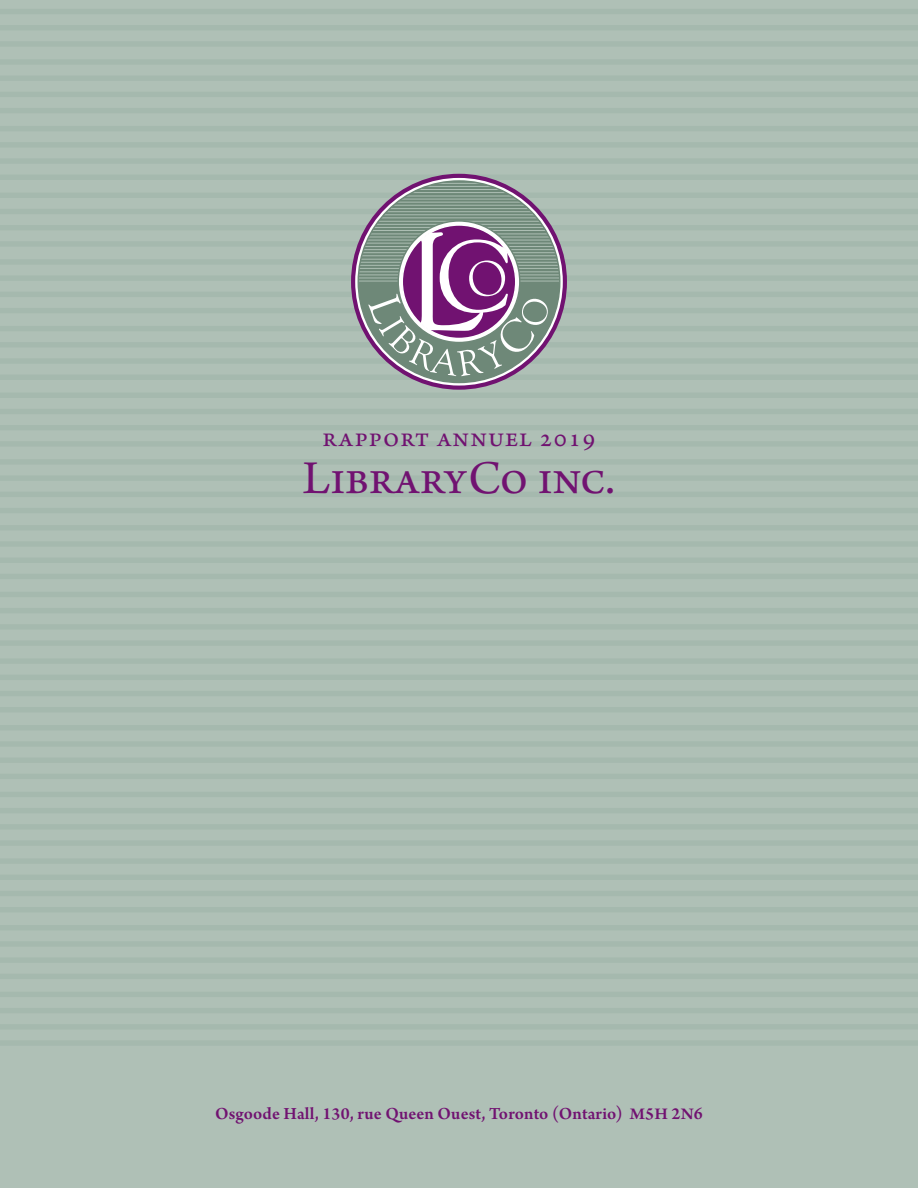
<style>
.page{position:relative;width:918px;height:1188px;background:#afc0b6}
.page>*{position:absolute;margin:0;border:0;box-sizing:border-box;transform-origin:0 0}
.t1{font:49.5px "Arno Pro";letter-spacing:-.005em;color:#711271}
.t2{font:28.2px "Arno Pro";letter-spacing:.04em;color:#711271}
.t3{font:600 18px "Arno Pro";letter-spacing:.005em;color:#711271}
.s1{font-size:17.1px}
</style>
<div class="page">
<div style="left:0;top:1040px;width:918px;height:6px;background:#a5b9ae"></div>
<div style="left:0;top:1024px;width:918px;height:6px;background:#a5b9ae"></div>
<div style="left:0;top:974px;width:918px;height:5px;background:#a5b9ae"></div>
<div style="left:0;top:957px;width:918px;height:6px;background:#a5b9ae"></div>
<div style="left:0;top:941px;width:918px;height:6px;background:#a5b9ae"></div>
<div style="left:0;top:925px;width:918px;height:5px;background:#a5b9ae"></div>
<div style="left:0;top:907px;width:918px;height:5px;background:#a5b9ae"></div>
<div style="left:0;top:891px;width:918px;height:5px;background:#a5b9ae"></div>
<div style="left:0;top:875px;width:918px;height:5px;background:#a5b9ae"></div>
<div style="left:0;top:858px;width:918px;height:6px;background:#a5b9ae"></div>
<div style="left:0;top:840px;width:918px;height:6px;background:#a5b9ae"></div>
<div style="left:0;top:824px;width:918px;height:6px;background:#a5b9ae"></div>
<div style="left:0;top:774px;width:918px;height:5px;background:#a5b9ae"></div>
<div style="left:0;top:758px;width:918px;height:5px;background:#a5b9ae"></div>
<div style="left:0;top:741px;width:918px;height:6px;background:#a5b9ae"></div>
<div style="left:0;top:725px;width:918px;height:5px;background:#a5b9ae"></div>
<div style="left:0;top:707px;width:918px;height:5px;background:#a5b9ae"></div>
<div style="left:0;top:691px;width:918px;height:5px;background:#a5b9ae"></div>
<div style="left:0;top:675px;width:918px;height:5px;background:#a5b9ae"></div>
<div style="left:0;top:658px;width:918px;height:6px;background:#a5b9ae"></div>
<div style="left:0;top:640px;width:918px;height:6px;background:#a5b9ae"></div>
<div style="left:0;top:624px;width:918px;height:6px;background:#a5b9ae"></div>
<div style="left:0;top:608px;width:918px;height:5px;background:#a5b9ae"></div>
<div style="left:0;top:574px;width:918px;height:5px;background:#a5b9ae"></div>
<div style="left:0;top:558px;width:918px;height:5px;background:#a5b9ae"></div>
<div style="left:0;top:541px;width:918px;height:6px;background:#a5b9ae"></div>
<div style="left:0;top:525px;width:918px;height:5px;background:#a5b9ae"></div>
<div style="left:0;top:492px;width:918px;height:5px;background:#a5b9ae"></div>
<div style="left:0;top:475px;width:918px;height:6px;background:#a5b9ae"></div>
<div style="left:0;top:459px;width:918px;height:6px;background:#a5b9ae"></div>
<div style="left:0;top:441px;width:918px;height:6px;background:#a5b9ae"></div>
<div style="left:0;top:425px;width:918px;height:5px;background:#a5b9ae"></div>
<div style="left:0;top:409px;width:918px;height:5px;background:#a5b9ae"></div>
<div style="left:0;top:393px;width:918px;height:5px;background:#a5b9ae"></div>
<div style="left:0;top:158px;width:918px;height:6px;background:#a5b9ae"></div>
<div style="left:0;top:142px;width:918px;height:6px;background:#a5b9ae"></div>
<div style="left:0;top:126px;width:918px;height:5px;background:#a5b9ae"></div>
<div style="left:0;top:75px;width:918px;height:6px;background:#a5b9ae"></div>
<div style="left:0;top:59px;width:918px;height:6px;background:#a5b9ae"></div>
<div style="left:0;top:41px;width:918px;height:6px;background:#a5b9ae"></div>
<div style="left:0;top:25px;width:918px;height:5px;background:#a5b9ae"></div>
<div style="left:0;top:9px;width:918px;height:5px;background:#a5b9ae"></div>
<div style="left:0;top:92px;width:918px;height:5px;background:#a5b9ae"></div>
<div style="left:0;top:108px;width:918px;height:5px;background:#a5b9ae"></div>
<div style="left:0;top:175px;width:918px;height:5px;background:#a5b9ae"></div>
<div style="left:0;top:193px;width:918px;height:5px;background:#a5b9ae"></div>
<div style="left:0;top:209px;width:918px;height:5px;background:#a5b9ae"></div>
<div style="left:0;top:225px;width:918px;height:5px;background:#a5b9ae"></div>
<div style="left:0;top:241px;width:918px;height:6px;background:#a5b9ae"></div>
<div style="left:0;top:259px;width:918px;height:6px;background:#a5b9ae"></div>
<div style="left:0;top:275px;width:918px;height:6px;background:#a5b9ae"></div>
<div style="left:0;top:292px;width:918px;height:5px;background:#a5b9ae"></div>
<div style="left:0;top:308px;width:918px;height:5px;background:#a5b9ae"></div>
<div style="left:0;top:326px;width:918px;height:5px;background:#a5b9ae"></div>
<div style="left:0;top:342px;width:918px;height:6px;background:#a5b9ae"></div>
<div style="left:0;top:358px;width:918px;height:6px;background:#a5b9ae"></div>
<div style="left:0;top:375px;width:918px;height:5px;background:#a5b9ae"></div>
<svg style="left:353px;top:176px;width:212px;height:212px;background:#af85b0"></svg>
<svg style="left:358px;top:181px;width:202px;height:202px;background:#778c80"></svg>
<hr style="left:358px;top:281px;width:202px;height:1px;background:#acbeb3">
<hr style="left:358px;top:278px;width:202px;height:1px;background:#acbeb3">
<hr style="left:358px;top:274px;width:202px;height:1px;background:#acbeb3">
<hr style="left:358px;top:271px;width:202px;height:1px;background:#acbeb3">
<hr style="left:358px;top:268px;width:202px;height:1px;background:#acbeb3">
<hr style="left:358px;top:265px;width:202px;height:1px;background:#acbeb3">
<hr style="left:358px;top:262px;width:202px;height:1px;background:#acbeb3">
<hr style="left:358px;top:259px;width:202px;height:1px;background:#acbeb3">
<hr style="left:358px;top:255px;width:202px;height:1px;background:#acbeb3">
<hr style="left:358px;top:252px;width:202px;height:1px;background:#acbeb3">
<hr style="left:358px;top:249px;width:202px;height:1px;background:#acbeb3">
<hr style="left:358px;top:246px;width:202px;height:1px;background:#acbeb3">
<hr style="left:358px;top:243px;width:202px;height:1px;background:#acbeb3">
<hr style="left:358px;top:240px;width:202px;height:1px;background:#acbeb3">
<hr style="left:358px;top:237px;width:202px;height:1px;background:#acbeb3">
<hr style="left:358px;top:233px;width:202px;height:1px;background:#acbeb3">
<hr style="left:358px;top:230px;width:202px;height:1px;background:#acbeb3">
<hr style="left:358px;top:227px;width:202px;height:1px;background:#acbeb3">
<hr style="left:358px;top:224px;width:202px;height:1px;background:#acbeb3">
<hr style="left:358px;top:221px;width:202px;height:1px;background:#acbeb3">
<hr style="left:358px;top:217px;width:202px;height:1px;background:#acbeb3">
<hr style="left:358px;top:214px;width:202px;height:1px;background:#acbeb3">
<hr style="left:358px;top:211px;width:202px;height:1px;background:#acbeb3">
<hr style="left:358px;top:208px;width:202px;height:1px;background:#acbeb3">
<hr style="left:358px;top:205px;width:202px;height:1px;background:#acbeb3">
<hr style="left:358px;top:202px;width:202px;height:1px;background:#acbeb3">
<hr style="left:358px;top:199px;width:202px;height:1px;background:#acbeb3">
<hr style="left:358px;top:196px;width:202px;height:1px;background:#acbeb3">
<hr style="left:358px;top:192px;width:202px;height:1px;background:#acbeb3">
<hr style="left:358px;top:189px;width:202px;height:1px;background:#acbeb3">
<hr style="left:358px;top:186px;width:202px;height:1px;background:#acbeb3">
<hr style="left:358px;top:183px;width:202px;height:1px;background:#acbeb3">
<svg style="left:368px;top:232px;width:182px;height:144px;background:#938598"></svg>
<div style="left:0;top:508px;width:918px;height:5px;background:#a5b9ae"></div>
<div style="left:0;top:592px;width:918px;height:5px;background:#a5b9ae"></div>
<div style="left:0;top:792px;width:918px;height:5px;background:#a5b9ae"></div>
<div style="left:0;top:808px;width:918px;height:5px;background:#a5b9ae"></div>
<div style="left:0;top:992px;width:918px;height:5px;background:#a5b9ae"></div>
<div style="left:0;top:1008px;width:918px;height:5px;background:#a5b9ae"></div>
<h1 class="t2" style="left:322px;top:421px;width:275px">rapport annuel 2019</h1>
<h1 class="t1" style="left:303px;top:449px;width:314px">LibraryCo Inc.</h1>
<p class="t3" style="left:215px;top:1103px;width:489px">Osgoode Hall, 130, rue Queen Ouest, Toronto (Ontario) <span class="s1">M</span>5<span class="s1">H</span> 2<span class="s1">N</span>6</p>
</div>
